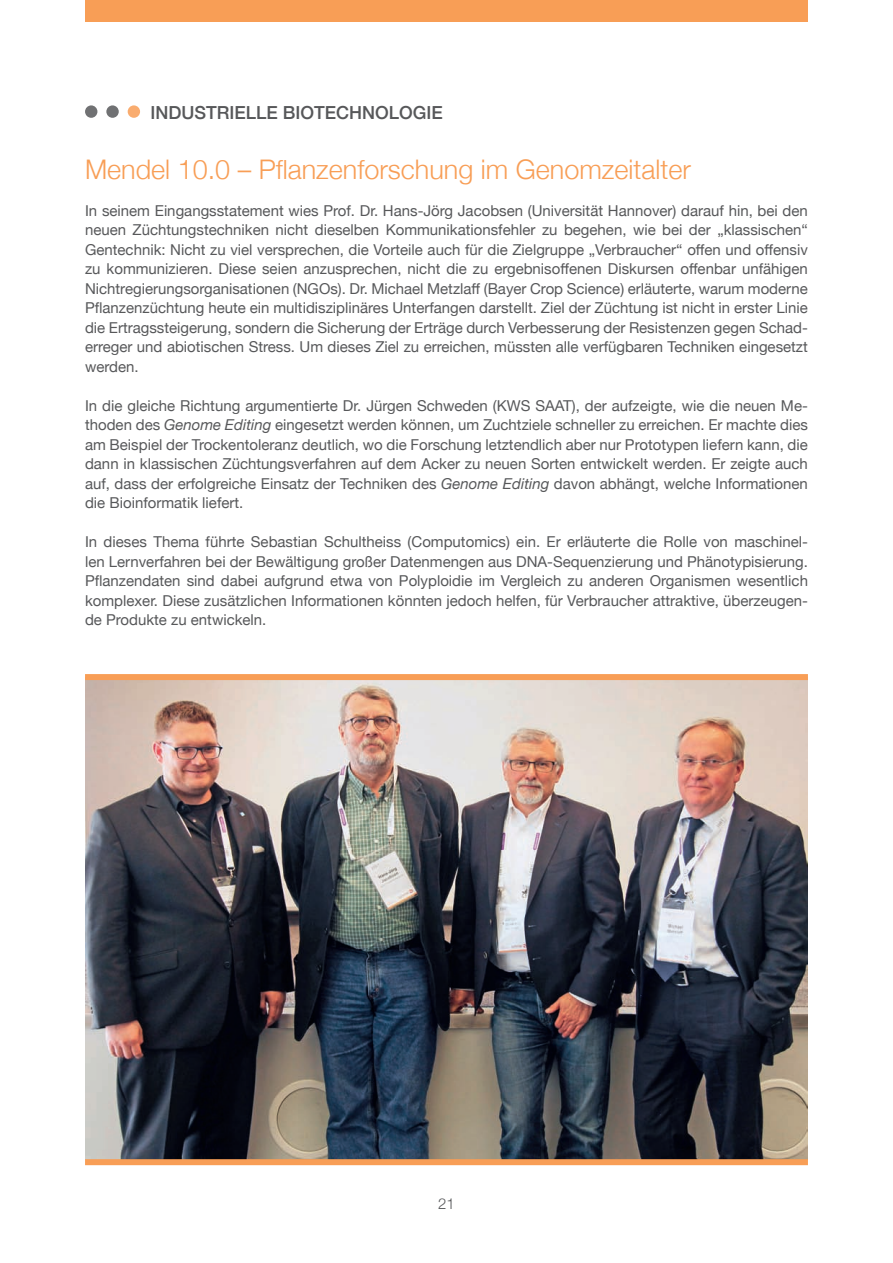
<style>
.page{position:relative;width:893px;height:1263px;background:#fff}
.page>*{position:absolute;margin:0;border:0;box-sizing:border-box;transform-origin:0 0}
.t1{font:300 27px "Helvetica Neue";color:#f89e56}
.t2{font:500 18px "Helvetica Neue";color:#57585a}
.t3{font:15px/19.5px "Helvetica Neue";color:#57585a;text-align:justify}
.t4{font:300 15px "Helvetica Neue";color:#57585a}
.s1{font-style:italic}
</style>
<div class="page">
<img style="left:85px;top:680px;width:723px;height:479px">
<div style="left:85px;top:0;width:723px;height:21px;background:#f89e56"></div>
<svg style="left:85px;top:105px;width:12px;height:13px"></svg>
<svg style="left:106px;top:105px;width:13px;height:13px"></svg>
<svg style="left:128px;top:105px;width:12px;height:13px"></svg>
<div style="left:85px;top:1159px;width:723px;height:6px;background:#f89e56"></div>
<div style="left:85px;top:674px;width:723px;height:6px;background:#f89e56"></div>
<p class="t2" style="left:151px;top:98px;width:294px">INDUSTRIELLE BIOTECHNOLOGIE</p>
<h1 class="t1" style="left:85px;top:148px;width:607px">Mendel 10.0 – Pflanzenforschung im Genomzeitalter</h1>
<p class="t3" style="left:85px;top:201px;width:724px">In seinem Eingangsstatement wies Prof. Dr. Hans-Jörg Jacobsen (Universität Hannover) darauf hin, bei den neuen Züchtungstechniken nicht dieselben Kommunikationsfehler zu begehen, wie bei der „klassischen“ Gentechnik: Nicht zu viel versprechen, die Vorteile auch für die Zielgruppe „Verbraucher“ offen und offensiv zu kommunizieren. Diese seien anzusprechen, nicht die zu ergebnisoffenen Diskursen offenbar unfähigen Nichtregierungsorganisationen (NGOs). Dr. Michael Metzlaff (Bayer Crop Science) erläuterte, warum moderne Pflanzenzüchtung heute ein multidisziplinäres Unterfangen darstellt. Ziel der Züchtung ist nicht in erster Linie die Ertragssteigerung, sondern die Sicherung der Erträge durch Verbesserung der Resistenzen gegen Schad&shy;erreger und abiotischen Stress. Um dieses Ziel zu erreichen, müssten alle verfügbaren Techniken eingesetzt werden.</p>
<p class="t3" style="left:85px;top:396px;width:724px">In die gleiche Richtung argumentierte Dr. Jürgen Schweden (KWS SAAT), der aufzeigte, wie die neuen Me&shy;thoden des <span class="s1">Genome Editing</span> eingesetzt werden können, um Zuchtziele schneller zu erreichen. Er machte dies am Beispiel der Trockentoleranz deutlich, wo die Forschung letztendlich aber nur Prototypen liefern kann, die dann in klassischen Züchtungsverfahren auf dem Acker zu neuen Sorten entwickelt werden. Er zeigte auch auf, dass der erfolgreiche Einsatz der Techniken des <span class="s1">Genome Editing</span> davon abhängt, welche Informationen die Bioinformatik liefert.</p>
<p class="t3" style="left:85px;top:533px;width:724px">In dieses Thema führte Sebastian Schultheiss (Computomics) ein. Er erläuterte die Rolle von maschinel&shy;len Lernverfahren bei der Bewältigung großer Datenmengen aus DNA-Sequenzierung und Phänotypisierung.<br>Pflanzendaten sind dabei aufgrund etwa von Polyploidie im Vergleich zu anderen Organismen wesentlich komplexer. Diese zusätzlichen Informationen könnten jedoch helfen, für Verbraucher attraktive, überzeugen&shy;de Produkte zu entwickeln.</p>
<p class="t4" style="left:438px;top:1191px;width:18px">21</p>
</div>
